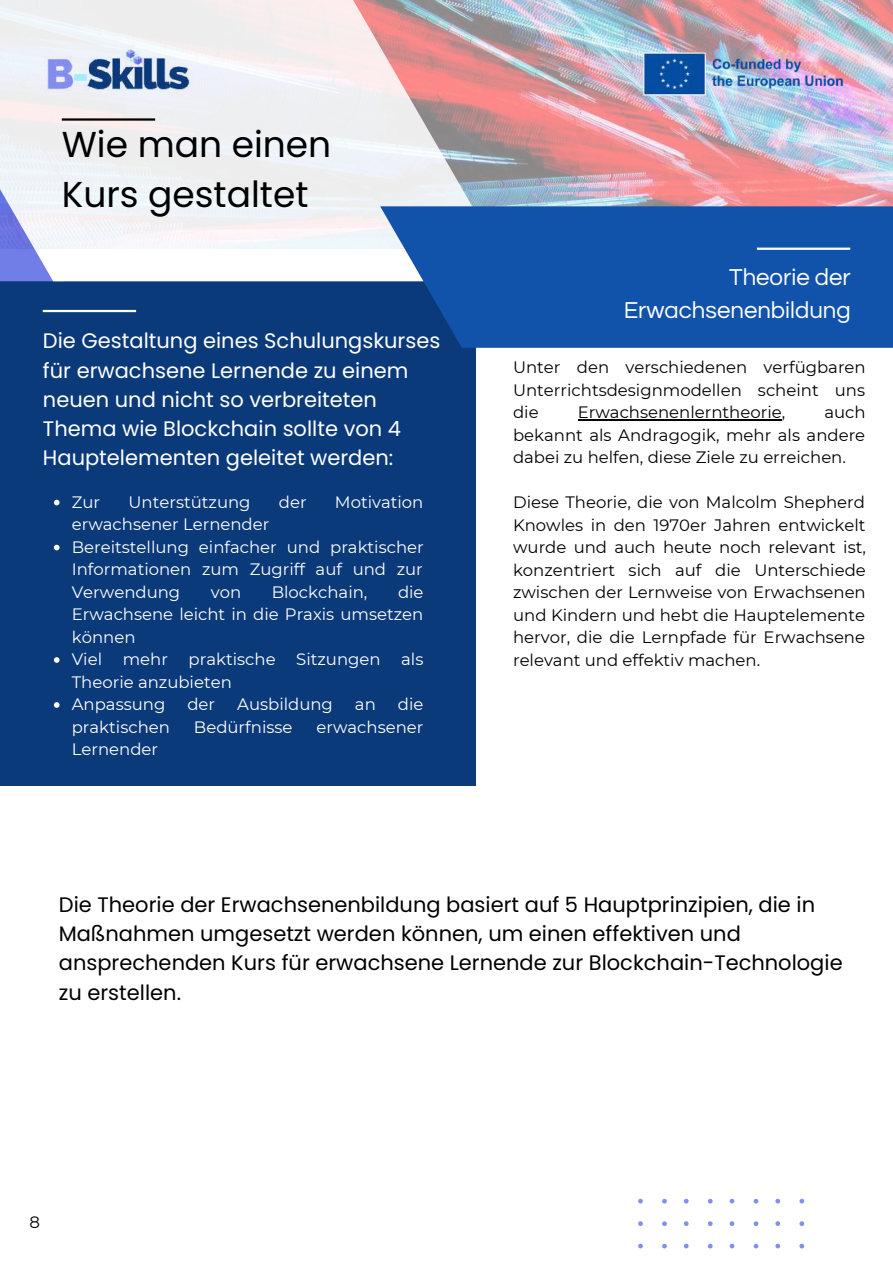
<style>
.page{position:relative;width:893px;height:1264px;background:#fff}
.page>*{position:absolute;margin:0;border:0;box-sizing:border-box;transform-origin:0 0}
.t1{font:36px/49.5px "Poppins";color:#000}
.t2{font:24px/32.5px "Questrial";color:#fff;text-align:right}
.t3{font:21px/29.2px "Poppins";color:#000}
.t4{font:21px/29.2px "Poppins";color:#fff}
.t5{font:16.5px/22.5px "Montserrat";color:#000;text-align:justify}
.t6{font:16.5px/22.5px "Montserrat";color:#fff}
</style>
<div class="page">
<img style="left:515px;top:0;width:377px;height:206px">
<div style="left:0;top:281px;width:475px;height:504px;background:#0b3a7a"></div>
<svg style="left:0;top:0;width:515px;height:281px"></svg>
<svg style="left:380px;top:206px;width:512px;height:142px;background:#1655a9"></svg>
<hr style="left:756px;top:247px;width:94px;height:3px;background:#fff">
<svg style="left:638px;top:1198px;width:166px;height:51px"></svg>
<hr style="left:43px;top:310px;width:93px;height:2px;background:#fff">
<img style="left:32px;top:27px;width:168px;height:94px">
<img style="left:638px;top:51px;width:215px;height:45px">
<hr style="left:577px;top:419px;width:204px;height:2px;background:#000">
<svg style="left:54px;top:500px;width:5px;height:5px"></svg>
<svg style="left:54px;top:544px;width:5px;height:6px"></svg>
<svg style="left:54px;top:657px;width:5px;height:6px"></svg>
<svg style="left:54px;top:702px;width:5px;height:5px"></svg>
<h1 class="t1" style="left:62px;top:120px;width:271px">Wie man einen<br>Kurs gestaltet</h1>
<p class="t4" style="left:43px;top:326px;width:399px">Die Gestaltung eines Schulungskurses für erwachsene Lernende zu einem neuen und nicht so verbreiteten Thema wie Blockchain sollte von 4<br>Hauptelementen geleitet werden:</p>
<p class="t6" style="left:72px;top:490px;width:30px">Zur</p>
<p class="t6" style="left:128px;top:490px;width:123px">Unterstützung</p>
<p class="t6" style="left:279px;top:490px;width:29px">der</p>
<p class="t6" style="left:335px;top:490px;width:90px">Motivation</p>
<p class="t6" style="left:72px;top:513px;width:353px">erwachsener Lernender<br>Bereitstellung einfacher und praktischer<br>Informationen zum Zugriff auf und zur<br>Verwendung</p>
<p class="t6" style="left:72px;top:580px;width:353px;text-indent:326px">die<br>Erwachsene leicht in die Praxis umsetzen können<br>Viel</p>
<p class="t6" style="left:211px;top:580px;width:32px">von</p>
<p class="t6" style="left:272px;top:580px;width:97px">Blockchain,</p>
<p class="t6" style="left:123px;top:648px;width:47px">mehr</p>
<p class="t6" style="left:189px;top:648px;width:88px">praktische</p>
<p class="t6" style="left:296px;top:648px;width:86px">Sitzungen</p>
<p class="t6" style="left:401px;top:648px;width:24px">als</p>
<p class="t6" style="left:72px;top:670px;width:161px">Theorie anzubieten<br>Anpassung</p>
<p class="t6" style="left:187px;top:693px;width:29px">der</p>
<p class="t6" style="left:237px;top:693px;width:97px">Ausbildung</p>
<p class="t6" style="left:355px;top:693px;width:22px">an</p>
<p class="t6" style="left:398px;top:693px;width:27px">die</p>
<p class="t6" style="left:72px;top:715px;width:100px">praktischen</p>
<p class="t6" style="left:194px;top:715px;width:100px">Bedürfnisse</p>
<p class="t6" style="left:316px;top:715px;width:108px">erwachsener</p>
<p class="t6" style="left:72px;top:738px;width:88px">Lernender</p>
<h2 class="t2" style="left:623px;top:261px;width:228px">Theorie der<br>Erwachsenenbildung</h2>
<p class="t5" style="left:513px;top:356px;width:354px">Unter den verschiedenen verfügbaren Unterrichtsdesignmodellen scheint uns die</p>
<p class="t5" style="left:513px;top:401px;width:354px;text-indent:311px">auch bekannt als Andragogik, mehr als andere dabei zu helfen, diese Ziele zu erreichen.</p>
<p class="t5" style="left:513px;top:491px;width:354px">Diese Theorie, die von Malcolm Shepherd Knowles in den 1970er Jahren entwickelt wurde und auch heute noch relevant ist, konzentriert sich auf die Unterschiede zwischen der Lernweise von Erwachsenen und Kindern und hebt die Hauptelemente hervor, die die Lernpfade für Erwachsene relevant und effektiv machen.</p>
<p class="t5" style="left:577px;top:401px;width:209px">Erwachsenenlerntheorie,</p>
<p class="t3" style="left:59px;top:889px;width:785px">Die Theorie der Erwachsenenbildung basiert auf 5 Hauptprinzipien, die in Maßnahmen umgesetzt werden können, um einen effektiven und ansprechenden Kurs für erwachsene Lernende zur Blockchain-Technologie zu erstellen.</p>
<p class="t5" style="left:29px;top:1210px;width:12px">8</p>
</div>
